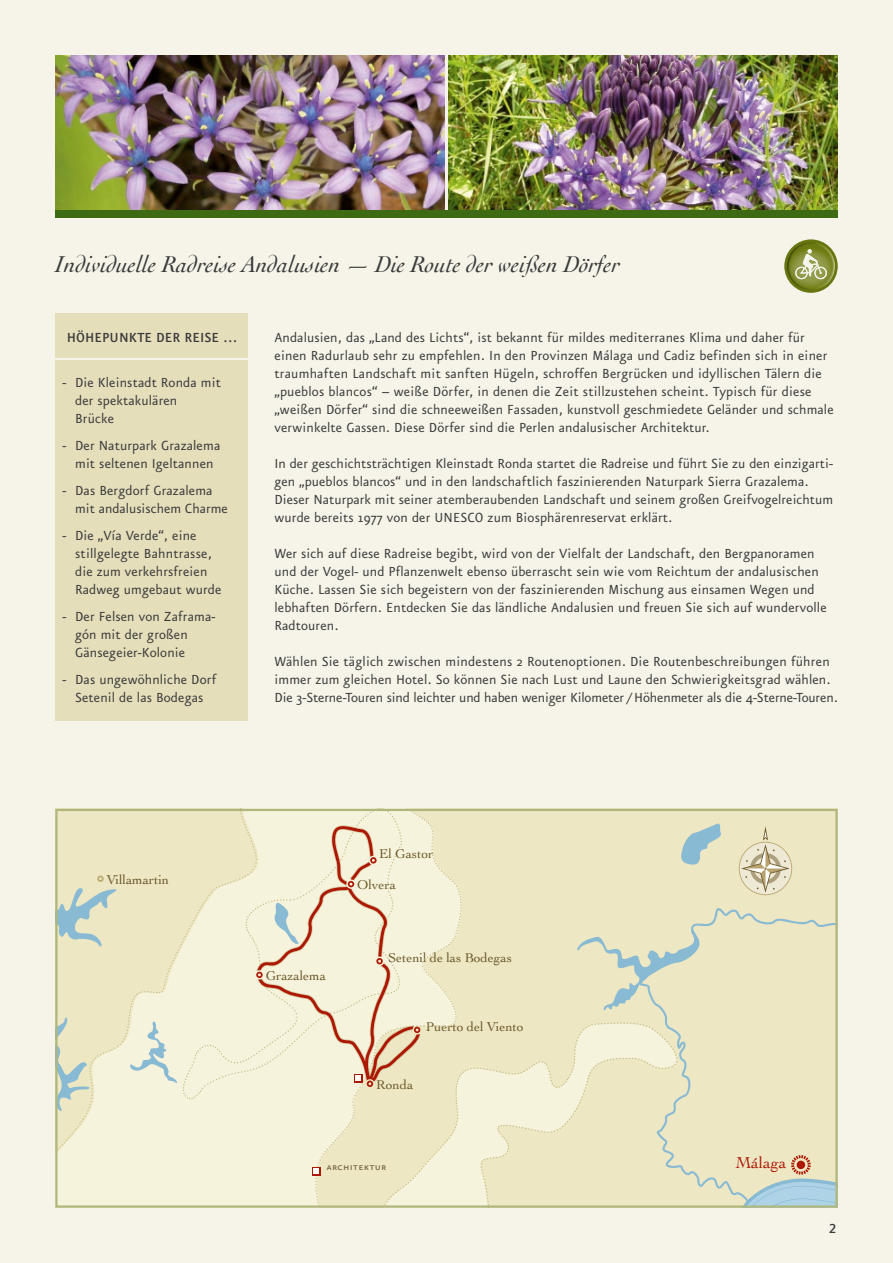
<style>
.page{position:relative;width:893px;height:1263px;background:#f6f4e9}
.page>*{position:absolute;margin:0;border:0;box-sizing:border-box;transform-origin:0 0}
.t1{font:italic 24px "Cochin";color:#3a3a39}
.t2{font:16.35px "Cochin";color:#ad1805}
.t3{font:15.75px/18px "Eureka Sans CE";letter-spacing:.01em;color:#3a3a39}
.t4{font:15.75px "Eureka Sans CE Medium Caps";letter-spacing:.01em;color:#3a3a39}
.t5{font:13.5px "Cochin";color:#6b5728}
.t6{font:12px "Eureka Sans CE Regular Caps";letter-spacing:.03em;color:#705b38}
</style>
<div class="page">
<svg style="left:784px;top:239px;width:54px;height:54px"></svg>
<img style="left:795px;top:249px;width:32px;height:30px">
<div style="left:55px;top:313px;width:192px;height:408px;background:#e4debb"></div>
<hr style="left:39px;top:358px;width:568px;height:1px;background:#f6f4e9">
<img style="left:55px;top:55px;width:783px;height:155px">
<div style="left:55px;top:210px;width:783px;height:7px;background:#3f6a14"></div>
<hr style="left:445px;top:54px;width:3px;height:156px;background:#f6f4e9">
<svg style="left:55px;top:809px;width:783px;height:399px;fill:#ede7c3"></svg>
<h1 class="t1" style="left:55px;top:251px;width:567px">Individuelle Radreise Andalusien — Die Route der weißen Dörfer</h1>
<p class="t4" style="left:67px;top:330px;width:172px">HÖHEPUNKTE DER REISE …</p>
<p class="t3" style="left:274px;top:329px;width:561px">Andalusien, das „Land des Lichts“, ist bekannt für mildes mediterranes Klima und daher für einen Rad urlaub sehr zu empfehlen. In den Provinzen Málaga und Cadiz befinden sich in einer traumhaften Landschaft mit sanften Hügeln, schroffen Bergrücken und idyllischen Tälern die „pueblos blancos“ – weiße Dörfer, in denen die Zeit stillzustehen scheint. Typisch für diese „weißen Dörfer“ sind die schneeweißen Fassaden, kunstvoll geschmiedete Geländer und schmale verwinkelte Gassen. Diese Dörfer sind die Perlen andalusischer Architektur.</p>
<p class="t3" style="left:274px;top:455px;width:560px">In der geschichtsträchtigen Kleinstadt Ronda startet die Radreise und führt Sie zu den einzigarti&shy;gen „pueblos blancos“ und in den landschaftlich faszinierenden Naturpark Sierra Grazalema.<br>Dieser Naturpark mit seiner atemberaubenden Landschaft und seinem großen Greifvogelreichtum wurde bereits 1977 von der UNESCO zum Biosphärenreservat erklärt.</p>
<p class="t3" style="left:274px;top:545px;width:554px">Wer sich auf diese Radreise begibt, wird von der Vielfalt der Landschaft, den Bergpanoramen und der Vogel- und Pflanzenwelt ebenso überrascht sein wie vom Reichtum der andalusischen Küche. Lassen Sie sich begeistern von der faszinierenden Mischung aus einsamen Wegen und lebhaften Dörfern. Entdecken Sie das ländliche Andalusien und freuen Sie sich auf wundervolle Radtouren.</p>
<p class="t3" style="left:274px;top:653px;width:565px">Wählen Sie täglich zwischen mindestens 2 Routenoptionen. Die Routenbeschreibungen führen immer zum gleichen Hotel. So können Sie nach Lust und Laune den Schwierigkeitsgrad wählen.<br>Die 3-Sterne-Touren sind leichter und haben weniger Kilometer / Höhenmeter als die 4-Sterne-Touren.</p>
<p class="t3" style="left:75px;top:374px;width:147px;text-indent:-13px">- Die Kleinstadt Ronda mit der spektakulären<br>Brücke</p>
<p class="t3" style="left:62px;top:437px;width:159px;text-align:center">- Der Naturpark Grazalema mit seltenen Igeltannen</p>
<p class="t3" style="left:75px;top:482px;width:154px;text-indent:-13px">- Das Bergdorf Grazalema mit andalusischem Charme</p>
<p class="t3" style="left:75px;top:527px;width:148px;text-indent:-13px">- Die „Vía Verde“, eine stillgelegte Bahntrasse, die zum verkehrsfreien<br>Radweg um gebaut wurde</p>
<p class="t3" style="left:75px;top:608px;width:142px;text-indent:-13px">- Der Felsen von Zaframa&shy;gón mit der großen<br>Gänsegeier-Kolonie</p>
<p class="t3" style="left:62px;top:671px;width:156px;text-align:center">- Das ungewöhnliche Dorf<br>Setenil de las Bodegas</p>
<p class="t5" style="left:107px;top:870px;width:64px">Villamartin</p>
<p class="t5" style="left:379px;top:845px;width:56px">El Gastor</p>
<p class="t5" style="left:357px;top:875px;width:40px">Olvera</p>
<p class="t5" style="left:266px;top:966px;width:62px">Grazalema</p>
<p class="t5" style="left:388px;top:948px;width:125px">Setenil de las Bodegas</p>
<p class="t5" style="left:426px;top:1018px;width:99px">Puerto del Viento</p>
<p class="t5" style="left:376px;top:1075px;width:39px">Ronda</p>
<p class="t6" style="left:326px;top:1161px;width:62px">architektur</p>
<p class="t2" style="left:735px;top:1151px;width:53px">Málaga</p>
<p class="t4" style="left:829px;top:1221px;width:9px">2</p>
</div>
